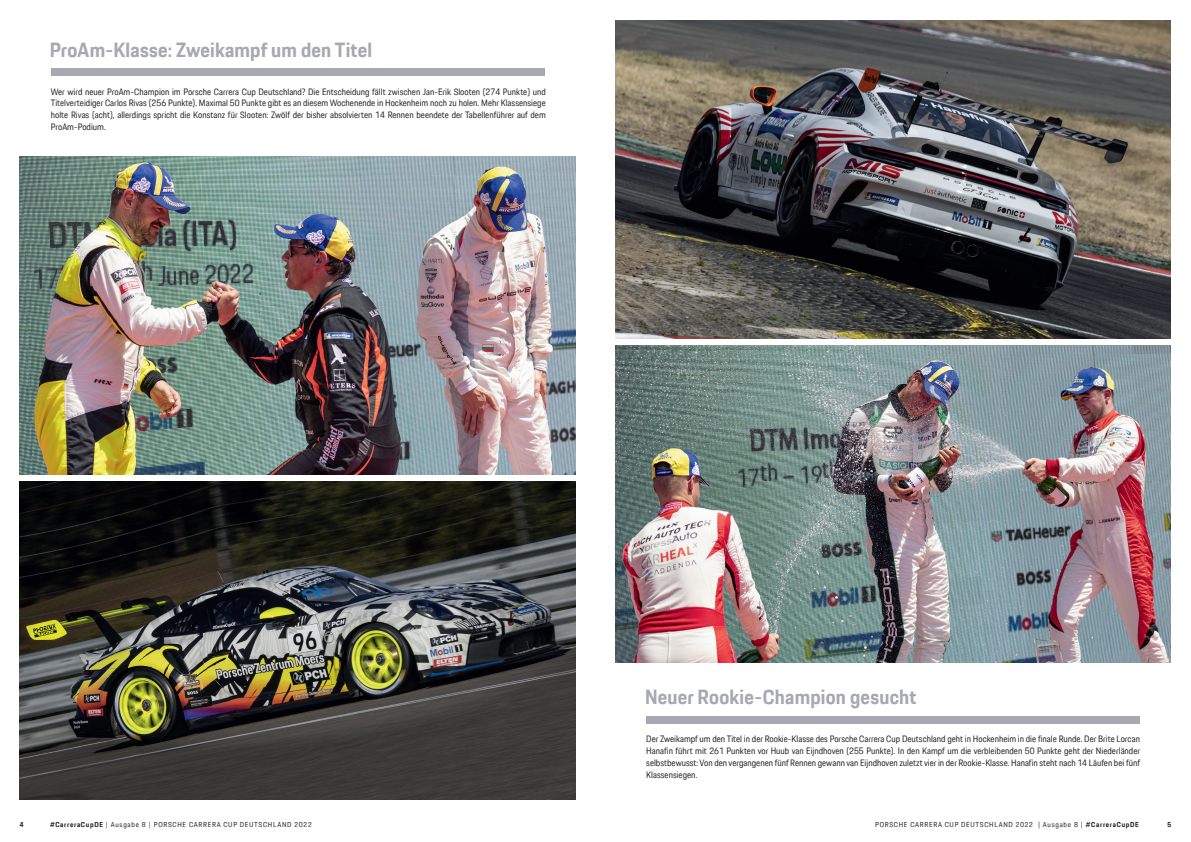
<style>
.page{position:relative;width:1191px;height:842px;background:#fff}
.page>*{position:absolute;margin:0;border:0;box-sizing:border-box;transform-origin:0 0}
.t1{font:700 20px "Porsche Next TT";letter-spacing:.01em;color:#a7a8b1}
.t2{font:9px/12px "Porsche Next TT";color:#231f20;text-align:justify}
.t3{font:7px "Porsche Next TT";letter-spacing:.1em;color:#231f20}
.t4{font:700 7px "Porsche Next TT";color:#231f20}
.s1{font-weight:700}
</style>
<div class="page">
<img style="left:615px;top:345px;width:555px;height:318px">
<img style="left:615px;top:21px;width:555px;height:317px">
<img style="left:20px;top:482px;width:555px;height:317px">
<img style="left:20px;top:157px;width:555px;height:317px">
<div style="left:646px;top:716px;width:494px;height:7px;background:#a7a8b1"></div>
<div style="left:51px;top:68px;width:493px;height:8px;background:#a7a8b1"></div>
<h1 class="t1" style="left:50px;top:36px;width:324px">ProAm-Klasse: Zweikampf um den Titel</h1>
<p class="t2" style="left:51px;top:85px;width:496px">Wer wird neuer ProAm-Champion im Porsche Carrera Cup Deutschland? Die Entscheidung fällt zwischen Jan-Erik Slooten (274 Punkte) und Titelverteidiger Carlos Rivas (256 Punkte). Maximal 50 Punkte gibt es an diesem Wochenende in Hockenheim noch zu holen. Mehr Klassensiege holte Rivas (acht), allerdings spricht die Konstanz für Slooten: Zwölf der bisher absolvierten 14 Rennen beendete der Tabellenführer auf dem ProAm-Podium.</p>
<h1 class="t1" style="left:645px;top:684px;width:272px">Neuer Rookie-Champion gesucht</h1>
<p class="t2" style="left:646px;top:733px;width:495px">Der Zweikampf um den Titel in der Rookie-Klasse des Porsche Carrera Cup Deutschland geht in Hockenheim in die finale Runde. Der Brite Lorcan Hanafin führt mit 261 Punkten vor Huub van Eijndhoven (255 Punkte). In den Kampf um die verbleibenden 50 Punkte geht der Niederländer selbstbewusst: Von den vergangenen fünf Rennen gewann van Eijndhoven zuletzt vier in der Rookie-Klasse. Hanafin steht nach 14 Läufen bei fünf Klassensiegen.</p>
<p class="t4" style="left:20px;top:820px;width:5px">4</p>
<p class="t3" style="left:50px;top:820px;width:263px"><span class="s1">#CarreraCupDE</span> | Ausgabe 8 | PORSCHE CARRERA CUP DEUTSCHLAND 2022</p>
<p class="t3" style="left:875px;top:820px;width:265px">PORSCHE CARRERA CUP DEUTSCHLAND 2022 | Ausgabe 8 | <span class="s1">#CarreraCupDE</span></p>
<p class="t4" style="left:1167px;top:820px;width:5px">5</p>
</div>
